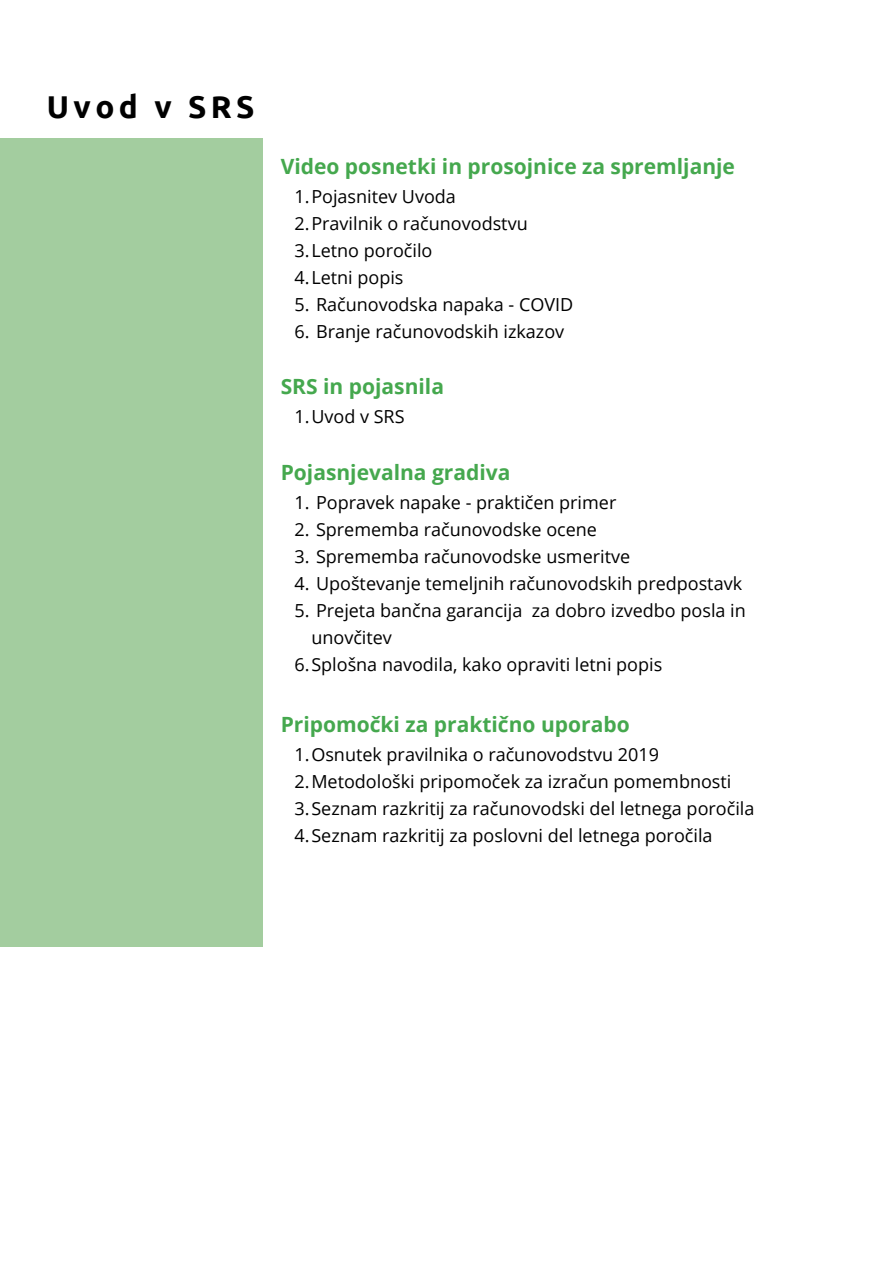
<style>
.page{position:relative;width:894px;height:1264px;background:#fff}
.page>*{position:absolute;margin:0;border:0;box-sizing:border-box;transform-origin:0 0}
.t1{font:700 31.5px "Ubuntu";letter-spacing:.14em;color:#000}
.t2{font:700 21px "Open Sans";color:#45a84e}
.t3{font:18px/27px "Open Sans";color:#000}
</style>
<div class="page">
<div style="left:0;top:138px;width:262px;height:808px;background:#a3cd9f"></div>
<p class="t1" style="left:47px;top:89px;width:209px">Uvod v SRS</p>
<h1 class="t2" style="left:281px;top:151px;width:455px">Video posnetki in prosojnice za spremljanje</h1>
<h2 class="t3" style="left:294px;top:182px;width:163px">1.Pojasnitev Uvoda</h2>
<p class="t3" style="left:294px;top:209px;width:235px">2.Pravilnik o računovodstvu</p>
<p class="t3" style="left:294px;top:236px;width:139px">3.Letno poročilo</p>
<p class="t3" style="left:294px;top:263px;width:110px">4.Letni popis</p>
<p class="t3" style="left:294px;top:290px;width:280px">5. Računovodska napaka - COVID</p>
<p class="t3" style="left:294px;top:317px;width:271px">6. Branje računovodskih izkazov</p>
<p class="t2" style="left:281px;top:372px;width:165px">SRS in pojasnila</p>
<h2 class="t3" style="left:294px;top:403px;width:112px">1.Uvod v SRS</h2>
<p class="t2" style="left:281px;top:457px;width:231px">Pojasnjevalna gradiva</p>
<h2 class="t3" style="left:294px;top:488px;width:323px">1. Popravek napake - praktičen primer</h2>
<p class="t3" style="left:294px;top:515px;width:304px">2. Sprememba računovodske ocene</p>
<p class="t3" style="left:294px;top:542px;width:337px">3. Sprememba računovodske usmeritve</p>
<p class="t3" style="left:294px;top:569px;width:449px">4. Upoštevanje temeljnih računovodskih predpostavk</p>
<p class="t3" style="left:311px;top:596px;width:436px;text-indent:-17px">5. Prejeta bančna garancija za dobro izvedbo posla in unovčitev</p>
<p class="t3" style="left:294px;top:650px;width:369px">6.Splošna navodila, kako opraviti letni popis</p>
<p class="t2" style="left:281px;top:709px;width:350px">Pripomočki za praktično uporabo</p>
<h2 class="t3" style="left:294px;top:740px;width:366px">1.Osnutek pravilnika o računovodstvu 2019</h2>
<p class="t3" style="left:294px;top:767px;width:438px">2.Metodološki pripomoček za izračun pomembnosti</p>
<p class="t3" style="left:294px;top:794px;width:461px">3.Seznam razkritij za računovodski del letnega poročila</p>
<p class="t3" style="left:294px;top:821px;width:419px">4.Seznam razkritij za poslovni del letnega poročila</p>
</div>
